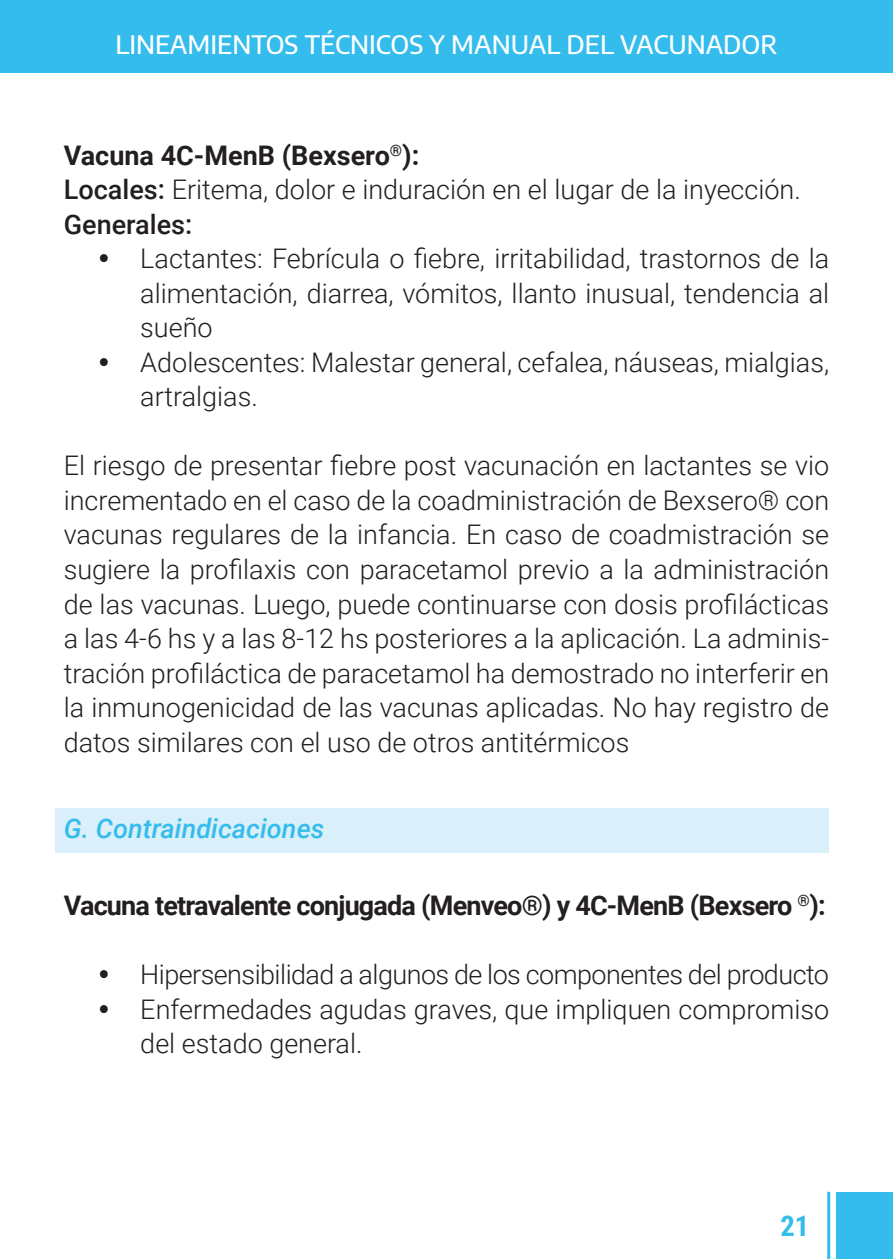
<style>
.page{position:relative;width:893px;height:1259px;background:#fff}
.page>*{position:absolute;margin:0;border:0;box-sizing:border-box;transform-origin:0 0}
.t1{font:700 28.5px "Roboto Condensed";color:#34bced}
.t2{font:300 27px/34.5px "Roboto";color:#231f20;text-align:justify}
.t3{font:700 27px "Roboto";letter-spacing:-.03em;color:#231f20}
.t4{font:300 27px "Roboto";letter-spacing:-.02em;color:#231f20}
.t5{font:700 27px "Roboto";color:#231f20}
.titulos_sombreados{font:italic 500 27px "Roboto";color:#34bced}
.t6{font:500 27px "Roboto";color:#231f20}
.t7{font:500 25.5px "Encode Sans";color:#fff}
.s1{font-weight:500}
</style>
<div class="page">
<div style="left:0;top:0;width:893px;height:72px;background:#34bced"></div>
<div style="left:836px;top:1191px;width:57px;height:68px;background:#34bced"></div>
<hr style="left:827px;top:1191px;width:3px;height:68px;background:#34bced">
<div style="left:55px;top:809px;width:774px;height:44px;background:#d9effa"></div>
<p class="t7" style="left:116px;top:26px;width:663px">LINEAMIENTOS TÉCNICOS Y MANUAL DEL VACUNADOR</p>
<p class="t5" style="left:64px;top:136px;width:357px">Vacuna 4C-MenB (Bexsero<sup>®</sup>):</p>
<p class="t2" style="left:64px;top:171px;width:739px"><span class="s1">Locales:</span> Eritema, dolor e induración en el lugar de la inyección.</p>
<p class="t6" style="left:64px;top:205px;width:130px">Generales:</p>
<p class="t2" style="left:140px;top:240px;width:690px">Lactantes: Febrícula o fiebre, irritabilidad, trastornos de la alimentación, diarrea, vómitos, llanto inusual, tendencia al sueño</p>
<p class="t2" style="left:140px;top:344px;width:690px">Adolescentes: Malestar general, cefalea, náuseas, mialgias, artralgias.</p>
<p class="t2" style="left:64px;top:447px;width:767px">El riesgo de presentar fiebre post vacunación en lactantes se vio incrementado en el caso de la coadministración de Bexsero® con vacunas regulares de la infancia. En caso de coadmistración se sugiere la profilaxis con paracetamol previo a la administración de las vacunas. Luego, puede continuarse con dosis profilácticas a las 4-6 hs y a las 8-12 hs posteriores a la aplicación. La adminis&shy;tración profiláctica de paracetamol ha demostrado no interferir en la inmunogenicidad de las vacunas aplicadas. No hay registro de datos similares con el uso de otros antitérmicos</p>
<p class="titulos_sombreados" style="left:64px;top:809px;width:262px">G. Contraindicaciones</p>
<p class="t3" style="left:64px;top:886px;width:763px">Vacuna tetravalente conjugada (Menveo®) y 4C-MenB (Bexsero <sup>®</sup>):</p>
<p class="t4" style="left:140px;top:955px;width:690px">Hipersensibilidad a algunos de los componentes del producto</p>
<p class="t2" style="left:140px;top:990px;width:690px">Enfermedades agudas graves, que impliquen compromiso del estado general.</p>
<p class="t1" style="left:780px;top:1206px;width:30px">21</p>
</div>
